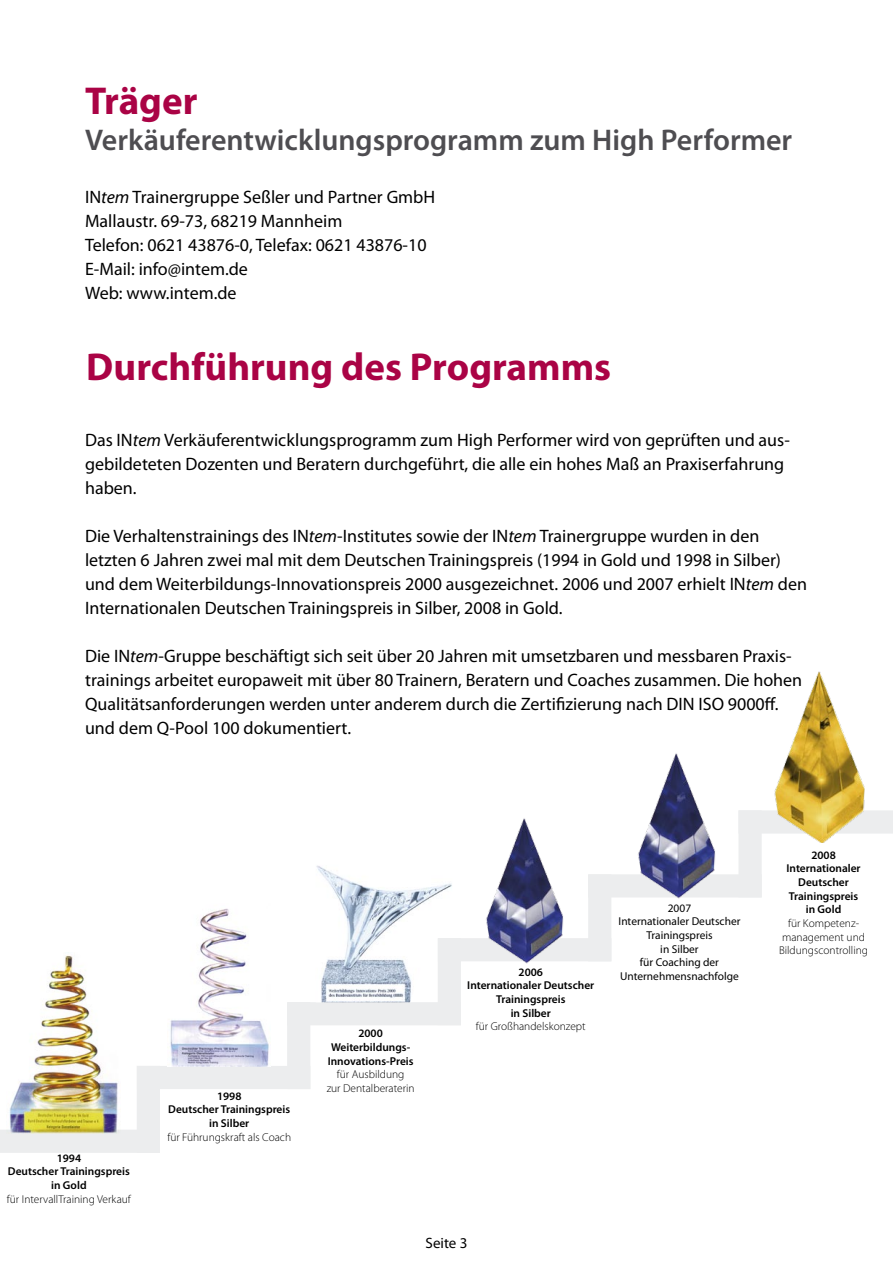
<style>
.page{position:relative;width:893px;height:1263px;background:#fff}
.page>*{position:absolute;margin:0;border:0;box-sizing:border-box;transform-origin:0 0}
.t1{font:700 39px "Myriad Pro";color:#aa0345}
.t2{font:600 30px "Myriad Pro";color:#4e4d51}
.t3{font:18px/24px "Myriad Pro";color:#000}
.t4{font:15px "Myriad Pro";color:#000}
.t5{font:600 11.4px/13.6px "Myriad Pro";color:#000;text-align:center}
.t6{font:300 11.4px/13.6px "Myriad Pro";color:#000;text-align:center}
.t7{font:11.4px/13.6px "Myriad Pro";color:#000;text-align:center}
.s1{font-style:italic}
</style>
<div class="page">
<div style="left:137px;top:1066px;width:173px;height:23px;background:#ecedee"></div>
<div style="left:287px;top:1002px;width:23px;height:87px;background:#ecedee"></div>
<div style="left:287px;top:1002px;width:174px;height:23px;background:#ecedee"></div>
<div style="left:438px;top:938px;width:23px;height:87px;background:#ecedee"></div>
<div style="left:438px;top:938px;width:173px;height:23px;background:#ecedee"></div>
<div style="left:588px;top:874px;width:23px;height:87px;background:#ecedee"></div>
<div style="left:588px;top:874px;width:174px;height:23px;background:#ecedee"></div>
<div style="left:137px;top:1066px;width:23px;height:87px;background:#ecedee"></div>
<div style="left:0;top:1130px;width:160px;height:23px;background:#ecedee"></div>
<div style="left:738px;top:810px;width:24px;height:87px;background:#ecedee"></div>
<div style="left:738px;top:810px;width:155px;height:23px;background:#ecedee"></div>
<img style="left:7px;top:955px;width:112px;height:178px">
<img style="left:170px;top:908px;width:99px;height:158px">
<img style="left:316px;top:865px;width:136px;height:137px">
<img style="left:486px;top:818px;width:78px;height:146px">
<img style="left:638px;top:753px;width:78px;height:146px">
<img style="left:764px;top:671px;width:110px;height:171px">
<h1 class="t1" style="left:85px;top:76px;width:114px">Träger</h1>
<h2 class="t2" style="left:85px;top:121px;width:709px">Verkäuferentwicklungsprogramm zum High Performer</h2>
<p class="t3" style="left:85px;top:184px;width:352px">IN<span class="s1">tem</span> Trainergruppe Seßler und Partner GmbH Mallaustr. 69-73, 68219 Mannheim<br>Telefon: 0621 43876-0, Telefax: 0621 43876-10<br>E-Mail: info@intem.de<br>Web: www.intem.de</p>
<h1 class="t1" style="left:86px;top:342px;width:526px">Durchführung des Programms</h1>
<p class="t3" style="left:85px;top:427px;width:706px">Das IN<span class="s1">tem</span> Verkäuferentwicklungsprogramm zum High Performer wird von geprüften und aus&shy;gebildeteten Dozenten und Beratern durchgeführt, die alle ein hohes Maß an Praxiserfahrung haben.</p>
<p class="t3" style="left:85px;top:523px;width:723px">Die Verhaltenstrainings des IN<span class="s1">tem</span>-Institutes sowie der IN<span class="s1">tem</span> Trainergruppe wurden in den letzten 6 Jahren zwei mal mit dem Deutschen Trainingspreis (1994 in Gold und 1998 in Silber) und dem Weiterbildungs-Innovationspreis 2000 ausgezeichnet. 2006 und 2007 erhielt IN<span class="s1">tem</span> den Internationalen Deutschen Trainingspreis in Silber, 2008 in Gold.</p>
<p class="t3" style="left:85px;top:643px;width:719px">Die IN<span class="s1">tem</span>-Gruppe beschäftigt sich seit über 20 Jahren mit umsetzbaren und messbaren Praxis&shy;trainings arbeitet europaweit mit über 80 Trainern, Beratern und Coaches zusammen. Die hohen Qualitätsanforderungen werden unter anderem durch die Zertifizierung nach DIN ISO 9000ff. und dem Q-Pool 100 dokumentiert.</p>
<p class="t5" style="left:8px;top:1151px;width:123px">1994<br>Deutscher Trainingspreis in Gold</p>
<p class="t6" style="left:7px;top:1192px;width:125px">für IntervallTraining Verkauf</p>
<p class="t5" style="left:168px;top:1088px;width:123px">1998<br>Deutscher Trainingspreis in Silber</p>
<p class="t6" style="left:167px;top:1130px;width:125px">für Führungskraft als Coach</p>
<p class="t5" style="left:328px;top:1026px;width:87px">2000<br>Weiterbildungs-<br>Innovations-Preis</p>
<p class="t6" style="left:327px;top:1068px;width:89px">für Ausbildung<br>zur Dentalberaterin</p>
<p class="t5" style="left:467px;top:965px;width:129px">2006<br>Internationaler Deutscher<br>Trainingspreis<br>in Silber</p>
<p class="t6" style="left:476px;top:1020px;width:111px">für Großhandelskonzept</p>
<p class="t7" style="left:618px;top:901px;width:123px">2007<br>Internationaler Deutscher<br>Trainingspreis<br>in Silber<br>für Coaching der<br>Unternehmensnachfolge</p>
<p class="t4" style="left:426px;top:1233px;width:43px">Seite 3</p>
<p class="t5" style="left:786px;top:848px;width:76px">2008<br>Internationaler<br>Deutscher<br>Trainingspreis in Gold</p>
<p class="t6" style="left:779px;top:917px;width:90px">für Kompetenz&shy;management und<br>Bildungscontrolling</p>
</div>
